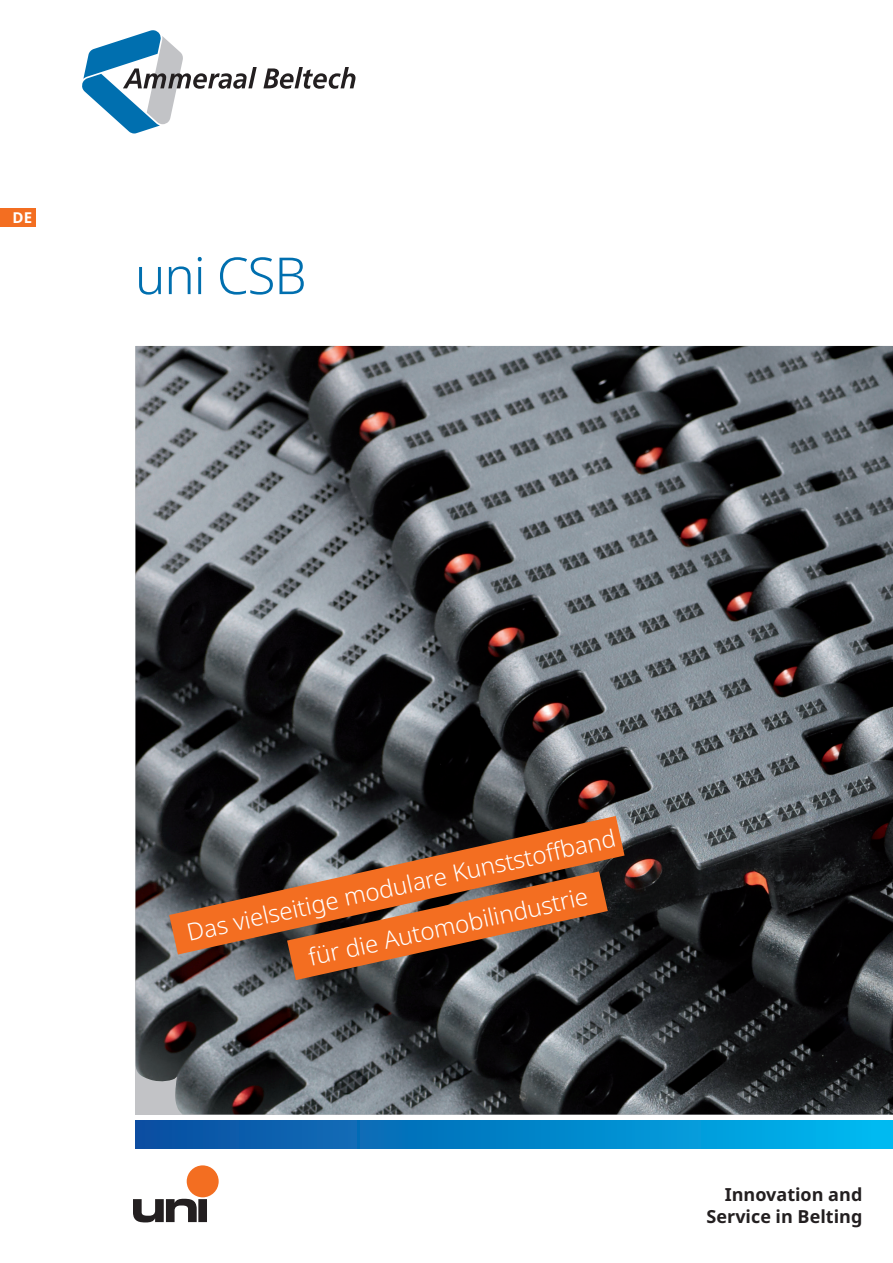
<style>
.page{position:relative;width:893px;height:1263px;background:#fff}
.page>*{position:absolute;margin:0;border:0;box-sizing:border-box;transform-origin:0 0}
.t1{font:300 51px "Noto Sans";letter-spacing:-.02em;color:#006faf}
.t2{font:300 24px "Noto Sans";color:#fff}
.t3{font:700 18px "Noto Sans";color:#231f20}
.t4{font:700 15px "Noto Sans";color:#fff}
</style>
<div class="page">
<div style="left:136px;top:1121px;width:757px;height:27px;background:linear-gradient(to right,#0c4c9f,#00b9f1)"></div>
<img style="left:136px;top:346px;width:757px;height:768px">
<div style="left:0;top:208px;width:35px;height:18px;background:#f36e21"></div>
<svg style="left:82px;top:30px;width:273px;height:103px"></svg>
<svg style="left:133px;top:1199px;width:74px;height:23px"></svg>
<div style="left:187px;top:1165px;width:32px;height:32px;background:#f36e21;border-radius:50%"></div>
<svg style="left:169px;top:816px;width:455px;height:138px;background:#704933"></svg>
<svg style="left:287px;top:871px;width:321px;height:109px;background:#a65b30"></svg>
<p class="t4" style="left:13px;top:207px;width:21px">DE</p>
<p class="t1" style="left:135px;top:240px;width:173px">uni CSB</p>
<p class="t2" style="left:184px;top:914px;width:440px;rotate:-12deg">Das vielseitige modulare Kunststoff band</p>
<p class="t2" style="left:305px;top:940px;width:287px;rotate:-12deg">für die Automobilindustrie</p>
<p class="t3" style="left:725px;top:1182px;width:139px">Innovation and</p>
<p class="t3" style="left:707px;top:1203px;width:157px">Service in Belting</p>
</div>
